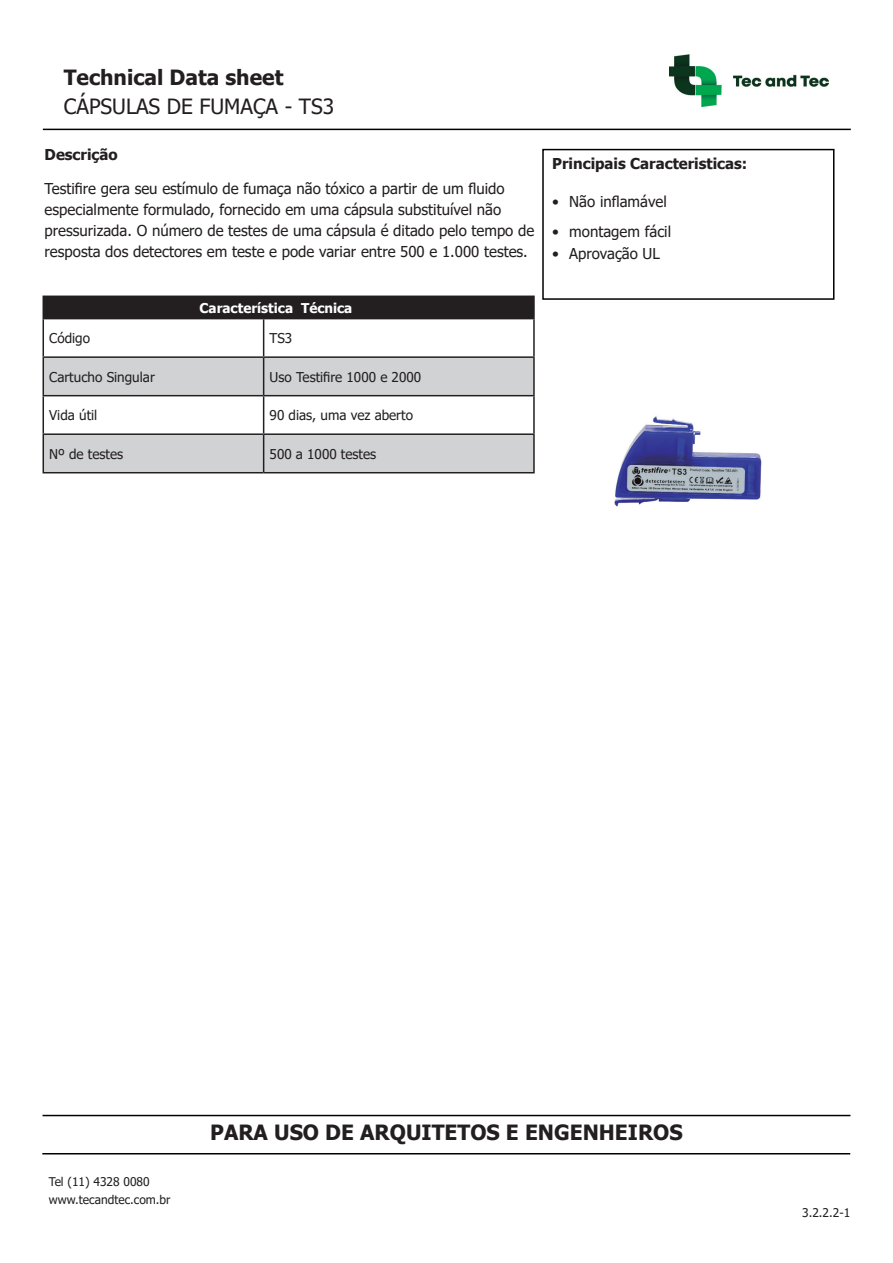
<style>
.page{position:relative;width:893px;height:1263px;background:#fff}
.page>*{position:absolute;margin:0;border:0;box-sizing:border-box;transform-origin:0 0}
.t1{font:700 21px "Tahoma";color:#231f20}
.t2{font:21px "Tahoma";color:#231f20}
.t3{font:15px/21px "Tahoma";color:#231f20}
.t4{font:700 15px "Tahoma";color:#231f20}
.t5{font:13.5px "Tahoma";color:#231f20}
.t6{font:700 13.5px "Tahoma";color:#fff}
.t7{font:12px/18px "Tahoma";color:#231f20}
.s1{color:#231f20}
</style>
<div class="page">
<div style="left:43px;top:296px;width:491px;height:23px;background:#231f20"></div>
<svg style="left:44px;top:358px;width:489px;height:114px;fill:#d1d2d4"></svg>
<hr style="left:43px;top:319px;width:1px;height:37px;background:#231f20">
<hr style="left:264px;top:318px;width:271px;height:1px;background:#231f20">
<hr style="left:263px;top:319px;width:1px;height:37px;background:#231f20">
<hr style="left:533px;top:319px;width:2px;height:37px;background:#231f20">
<hr style="left:43px;top:356px;width:221px;height:2px;background:#231f20">
<hr style="left:43px;top:358px;width:1px;height:37px;background:#231f20">
<hr style="left:264px;top:356px;width:271px;height:2px;background:#231f20">
<hr style="left:263px;top:358px;width:1px;height:37px;background:#231f20">
<hr style="left:533px;top:358px;width:2px;height:37px;background:#231f20">
<hr style="left:43px;top:395px;width:221px;height:1px;background:#231f20">
<hr style="left:43px;top:396px;width:1px;height:37px;background:#231f20">
<hr style="left:264px;top:395px;width:271px;height:1px;background:#231f20">
<hr style="left:263px;top:396px;width:1px;height:37px;background:#231f20">
<hr style="left:533px;top:396px;width:2px;height:37px;background:#231f20">
<hr style="left:43px;top:433px;width:221px;height:2px;background:#231f20">
<hr style="left:43px;top:435px;width:1px;height:37px;background:#231f20">
<hr style="left:264px;top:433px;width:271px;height:2px;background:#231f20">
<hr style="left:263px;top:435px;width:1px;height:37px;background:#231f20">
<hr style="left:533px;top:435px;width:2px;height:37px;background:#231f20">
<hr style="left:43px;top:472px;width:221px;height:1px;background:#231f20">
<hr style="left:264px;top:472px;width:271px;height:1px;background:#231f20">
<hr style="left:264px;top:296px;width:271px;height:1px;background:#231f20">
<hr style="left:533px;top:297px;width:2px;height:21px;background:#231f20">
<img style="left:670px;top:55px;width:158px;height:51px">
<div style="left:542px;top:149px;width:292px;height:151px;border:2px solid #000"></div>
<img style="left:614px;top:416px;width:148px;height:91px">
<hr style="left:43px;top:1115px;width:807px;height:1px;background:#000">
<hr style="left:43px;top:129px;width:808px;height:1px;background:#000">
<hr style="left:42px;top:1153px;width:808px;height:1px;background:#000">
<h1 class="t1" style="left:64px;top:63px;width:221px">Technical Data sheet</h1>
<h1 class="t2" style="left:64px;top:92px;width:272px">CÁPSULAS DE FUMAÇA - TS3</h1>
<p class="t4" style="left:45px;top:144px;width:75px">Descrição</p>
<p class="t3" style="left:45px;top:179px;width:491px">Testifire gera seu estímulo de fumaça não tóxico a partir de um fluido especialmente formulado, fornecido em uma cápsula substituível não pressurizada. O número de testes de uma cápsula é ditado pelo tempo de resposta dos detectores em teste e pode variar entre 500 e 1.000 testes.</p>
<p class="t6" style="left:200px;top:298px;width:180px">Característica Técnica<span class="s1">......</span></p>
<p class="t5" style="left:49px;top:329px;width:42px">Código</p>
<p class="t5" style="left:270px;top:329px;width:24px">TS3</p>
<p class="t5" style="left:49px;top:368px;width:107px">Cartucho Singular</p>
<p class="t5" style="left:270px;top:368px;width:153px">Uso Testifire 1000 e 2000</p>
<p class="t5" style="left:49px;top:406px;width:50px">Vida útil</p>
<p class="t5" style="left:270px;top:406px;width:145px">90 dias, uma vez aberto</p>
<p class="t5" style="left:49px;top:445px;width:75px">Nº de testes</p>
<p class="t5" style="left:270px;top:445px;width:108px">500 a 1000 testes</p>
<p class="t4" style="left:552px;top:153px;width:197px">Principais Caracteristicas:</p>
<p class="t3" style="left:552px;top:192px;width:116px">• Não inflamável</p>
<p class="t3" style="left:552px;top:222px;width:120px">• montagem fácil</p>
<p class="t3" style="left:552px;top:244px;width:109px">• Aprovação UL</p>
<p class="t7" style="left:49px;top:1174px;width:123px">Tel (11) 4328 0080 www.tecandtec.com.br</p>
<h1 class="t1" style="left:210px;top:1117px;width:474px">PARA USO DE ARQUITETOS E ENGENHEIROS</h1>
<p class="t7" style="left:802px;top:1205px;width:50px">3.2.2.2-1</p>
</div>
